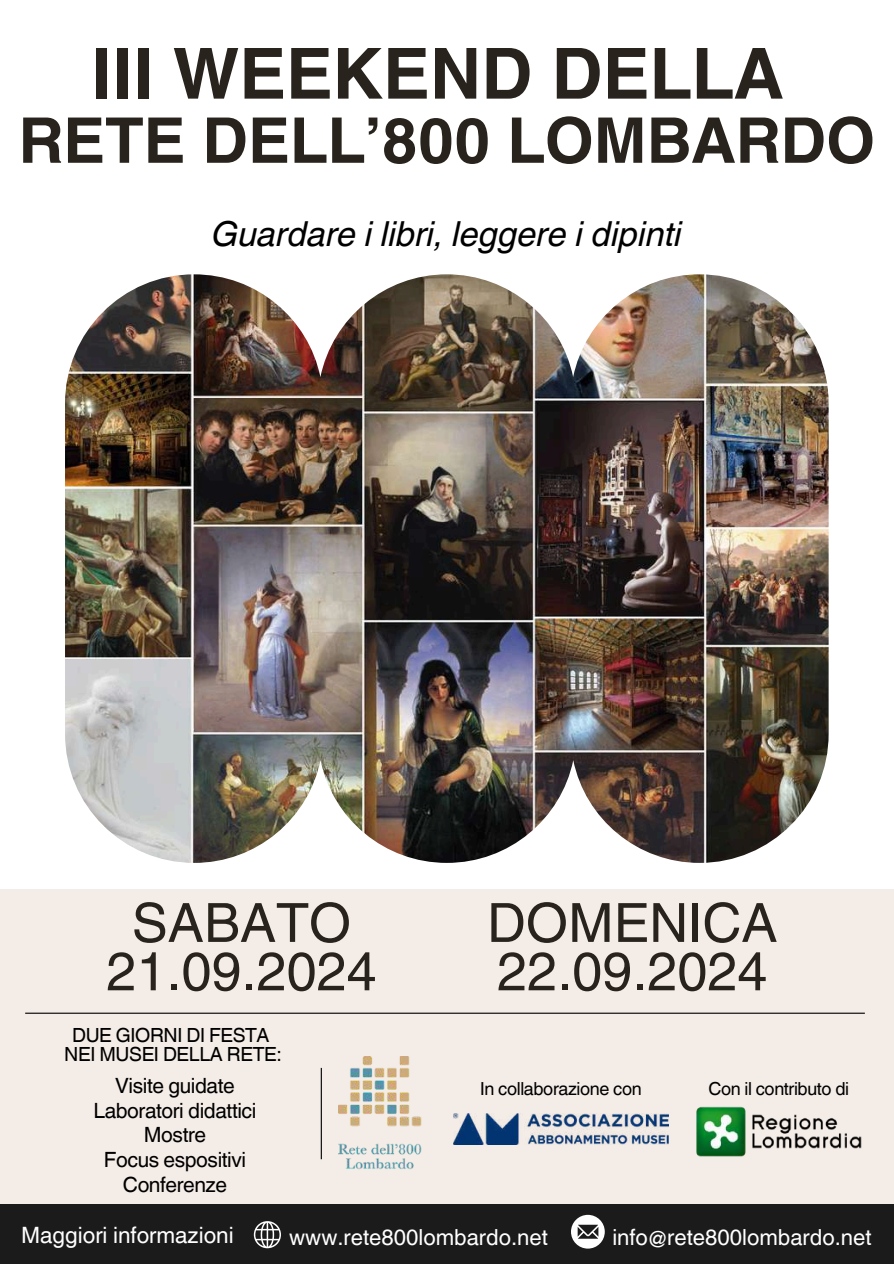
<style>
.page{position:relative;width:894px;height:1264px;background:#fff}
.page>*{position:absolute;margin:0;border:0;box-sizing:border-box;transform-origin:0 0}
.t1{font:700 70.5px "Helvetica World";color:#28231c}
.t2{font:700 63px "Helvetica World";color:#28231c}
.t3{font:54px/48.3px "Helvetica World";color:#28231c;text-align:center}
.t4{font:italic 34.5px "Helvetica World";color:#000}
.t5{font:22.5px "Helvetica World";color:#fff}
.t6{font:22.2px "Helvetica World";color:#fff}
.t7{font:21px/24.8px "Helvetica World";letter-spacing:-.02em;color:#000;text-align:center}
.t8{font:19.5px/19.2px "Helvetica World";letter-spacing:-.02em;color:#000;text-align:center}
.t9{font:18px "Helvetica World";letter-spacing:-.02em;color:#000}
</style>
<div class="page">
<div style="left:0;top:0;width:893px;height:1263px;background:#f4ece6"></div>
<div style="left:0;top:0;width:893px;height:889px;background:#fff"></div>
<img style="left:65px;top:274px;width:763px;height:588px">
<div style="left:0;top:1204px;width:893px;height:59px;background:#1b1b1b"></div>
<svg style="left:254px;top:1221px;width:27px;height:27px"></svg>
<hr style="left:25px;top:1012px;width:839px;height:1px;background:#000">
<hr style="left:320px;top:1067px;width:2px;height:92px;background:#000">
<svg style="left:571px;top:1214px;width:33px;height:34px"></svg>
<img style="left:696px;top:1106px;width:166px;height:51px">
<img style="left:339px;top:1056px;width:82px;height:113px">
<img style="left:453px;top:1113px;width:215px;height:31px">
<h1 class="t1" style="left:91px;top:16px;width:693px">III WEEKEND DELLA</h1>
<h2 class="t2" style="left:19px;top:89px;width:857px">RETE DELL’800 LOMBARDO</h2>
<h3 class="t4" style="left:212px;top:205px;width:471px">Guardare i libri, leggere i dipinti</h3>
<h3 class="t3" style="left:106px;top:899px;width:272px">SABATO<br>21.09.2024</h3>
<h3 class="t3" style="left:487px;top:899px;width:292px;text-align:left">DOMENICA<br>22.09.2024</h3>
<p class="t8" style="left:64px;top:1025px;width:219px">DUE GIORNI DI FESTA<br>NEI MUSEI DELLA RETE:</p>
<p class="t7" style="left:93px;top:1073px;width:164px">Visite guidate<br>Laboratori didattici<br>Mostre<br>Focus espositivi<br>Conferenze</p>
<p class="t9" style="left:480px;top:1077px;width:163px">In collaborazione con</p>
<p class="t9" style="left:708px;top:1077px;width:142px">Con il contributo di</p>
<p class="t5" style="left:21px;top:1221px;width:214px">Maggiori informazioni</p>
<p class="t6" style="left:289px;top:1223px;width:260px">www.rete800lombardo.net</p>
<p class="t6" style="left:612px;top:1223px;width:260px">info@rete800lombardo.net</p>
</div>
